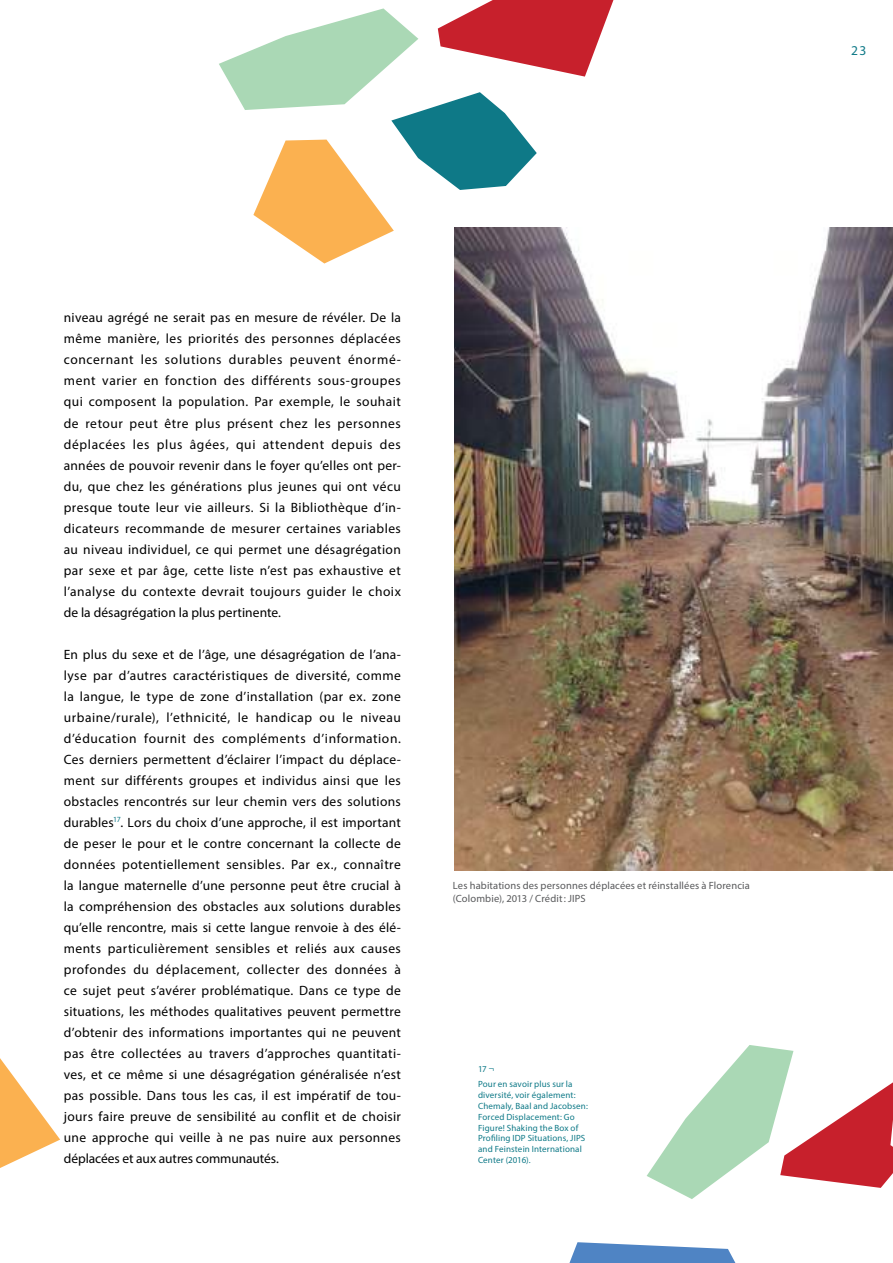
<style>
.page{position:relative;width:893px;height:1263px;background:#fff}
.page>*{position:absolute;margin:0;border:0;box-sizing:border-box;transform-origin:0 0}
.t1{font:13.5px/21px "Myriad Pro";letter-spacing:.005em;color:#000;text-align:justify}
.t2{font:13.5px "Myriad Pro";color:#0e7987}
.t3{font:10.5px/12.6px "Myriad Pro";letter-spacing:.015em;color:#58595b}
.t4{font:9px/10.8px "Myriad Pro";letter-spacing:.015em;color:#0e7987}
</style>
<div class="page">
<svg style="left:0;top:1058px;width:60px;height:110px"></svg>
<img style="left:454px;top:228px;width:439px;height:643px">
<svg style="left:569px;top:1242px;width:166px;height:21px"></svg>
<svg style="left:647px;top:1045px;width:246px;height:154px"></svg>
<svg style="left:219px;top:0;width:394px;height:263px"></svg>
<p class="t2" style="left:851px;top:43px;width:17px">23</p>
<p class="t1" style="left:64px;top:307px;width:339px">niveau agrégé ne serait pas en mesure de révéler. De la même manière, les priorités des personnes déplacées concernant les solutions durables peuvent énormé&shy;ment varier en fonction des différents sous-groupes qui composent la population. Par exemple, le souhait de retour peut être plus présent chez les personnes déplacées les plus âgées, qui attendent depuis des années de pouvoir revenir dans le foyer qu’elles ont per&shy;du, que chez les générations plus jeunes qui ont vécu presque toute leur vie ailleurs. Si la Bibliothèque d’in&shy;dicateurs recommande de mesurer certaines variables au niveau individuel, ce qui permet une désagrégation par sexe et par âge, cette liste n’est pas exhaustive et l’analyse du contexte devrait toujours guider le choix de la désagrégation la plus pertinente.</p>
<p class="t1" style="left:64px;top:643px;width:339px">En plus du sexe et de l’âge, une désagrégation de l’ana&shy;lyse par d’autres caractéristiques de diversité, comme la langue, le type de zone d’installation (par ex. zone urbaine/rurale), l’ethnicité, le handicap ou le niveau d’éducation fournit des compléments d’information.<br>Ces derniers permettent d’éclairer l’impact du déplace&shy;ment sur différents groupes et individus ainsi que les obstacles rencontrés sur leur chemin vers des solutions durables<sup>17</sup>. Lors du choix d’une approche, il est important de peser le pour et le contre concernant la collecte de données potentiellement sensibles. Par ex., connaître la langue maternelle d’une personne peut être crucial à la compréhension des obstacles aux solutions durables qu’elle rencontre, mais si cette langue renvoie à des élé&shy;ments particulièrement sensibles et reliés aux causes profondes du déplacement, collecter des données à ce sujet peut s’avérer problématique. Dans ce type de situations, les méthodes qualitatives peuvent permettre d’obtenir des informations importantes qui ne peuvent pas être collectées au travers d’approches quantitati&shy;ves, et ce même si une désagrégation généralisée n’est pas possible. Dans tous les cas, il est impératif de tou&shy;jours faire preuve de sensibilité au conflit et de choisir une approche qui veille à ne pas nuire aux personnes déplacées et aux autres communautés.</p>
<p class="t3" style="left:453px;top:879px;width:298px">Les habitations des personnes déplacées et réinstallées à Florencia (Colombie), 2013 / Crédit: JIPS</p>
<p class="t4" style="left:478px;top:1062px;width:96px;line-height:15px">17 ¬<br>Pour en savoir plus sur la</p>
<p class="t4" style="left:478px;top:1090px;width:111px">diversité, voir également:<br>Chemaly, Baal and Jacobsen:<br>Forced Displacement: Go<br>Figure! Shaking the Box of<br>Profiling IDP Situations, JIPS and Feinstein International<br>Center (2016).</p>
</div>
